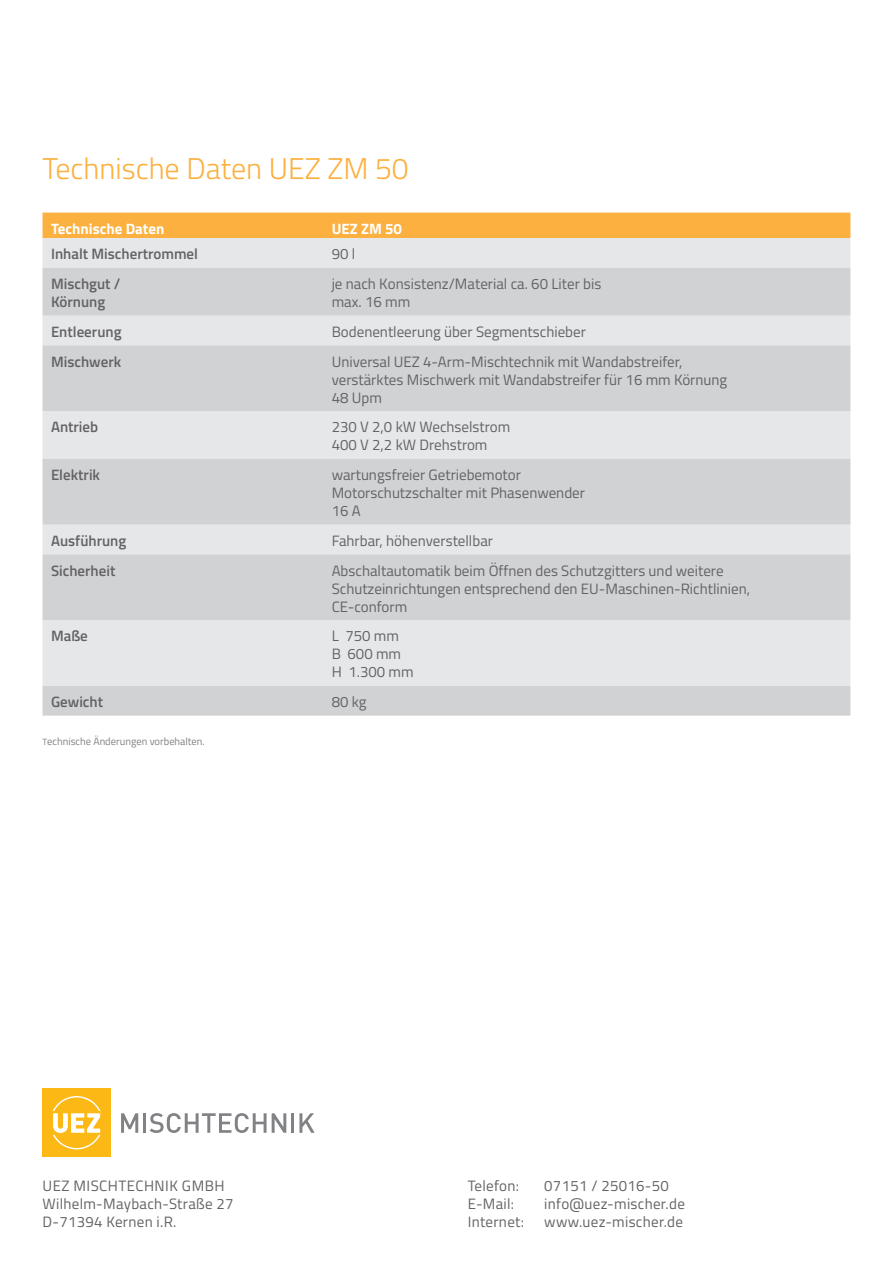
<style>
.page{position:relative;width:893px;height:1263px;background:#fff}
.page>*{position:absolute;margin:0;border:0;box-sizing:border-box;transform-origin:0 0}
.t1{font:300 30px "Titillium Web";color:#fbb03f}
.t2{font:15px/18px "Titillium Web";color:#636366}
.t3{font:15px/18px "Titillium Web";letter-spacing:.02em;color:#636366}
.t4{font:600 15px/18px "Titillium Web";color:#636366}
.t5{font:700 15px "Titillium Web";color:#fff}
.t6{font:10.5px "Titillium Web";color:#808285}
.s1{font-size:9px}
</style>
<div class="page">
<div style="left:43px;top:1089px;width:68px;height:68px;background:#fcb814"></div>
<svg style="left:53px;top:1096px;width:48px;height:53px"></svg>
<svg style="left:121px;top:1113px;width:17px;height:20px"></svg>
<hr style="left:143px;top:1113px;width:3px;height:20px;background:#808285">
<svg style="left:150px;top:1113px;width:136px;height:20px"></svg>
<hr style="left:291px;top:1113px;width:3px;height:20px;background:#808285">
<svg style="left:299px;top:1113px;width:16px;height:20px"></svg>
<div style="left:43px;top:213px;width:807px;height:25px;background:#fbb03f"></div>
<div style="left:43px;top:238px;width:807px;height:30px;background:#e6e7e9"></div>
<svg style="left:43px;top:268px;width:807px;height:448px;background:#d9dadc"></svg>
<h1 class="t1" style="left:43px;top:146px;width:368px">Technische Daten UEZ ZM 50</h1>
<p class="t5" style="left:51px;top:217px;width:115px">Technische Daten</p>
<p class="t5" style="left:332px;top:217px;width:72px">UEZ ZM 50</p>
<p class="t4" style="left:51px;top:244px;width:148px">Inhalt Mischertrommel</p>
<p class="t2" style="left:332px;top:244px;width:25px">90 l</p>
<p class="t4" style="left:51px;top:274px;width:71px">Mischgut /<br>Körnung</p>
<p class="t2" style="left:332px;top:274px;width:271px">je nach Konsistenz/Material ca. 60 Liter bis max. 16 mm</p>
<p class="t4" style="left:51px;top:322px;width:72px">Entleerung</p>
<p class="t2" style="left:332px;top:322px;width:256px">Bodenentleerung über Segmentschieber</p>
<p class="t4" style="left:51px;top:352px;width:72px">Mischwerk</p>
<p class="t2" style="left:332px;top:352px;width:397px">Universal UEZ 4-Arm-Mischtechnik mit Wandabstreifer, verstärktes Mischwerk mit Wandabstreifer für 16 mm Körnung<br>48 Upm</p>
<p class="t4" style="left:51px;top:417px;width:49px">Antrieb</p>
<p class="t2" style="left:332px;top:417px;width:180px">230 V 2,0 kW Wechselstrom<br>400 V 2,2 kW Drehstrom</p>
<p class="t4" style="left:51px;top:465px;width:51px">Elektrik</p>
<p class="t2" style="left:332px;top:465px;width:255px">wartungsfreier Getriebemotor<br>Motorschutzschalter mit Phasenwender<br>16 A</p>
<p class="t4" style="left:51px;top:531px;width:77px">Ausführung</p>
<p class="t2" style="left:332px;top:531px;width:163px">Fahrbar, höhenverstellbar</p>
<p class="t4" style="left:51px;top:561px;width:66px">Sicherheit</p>
<p class="t2" style="left:332px;top:561px;width:420px">Abschaltautomatik beim Öffnen des Schutzgitters und weitere<br>Schutzeinrichtungen entsprechend den EU-Maschinen-Richtlinien,<br>CE-conform</p>
<p class="t4" style="left:51px;top:626px;width:38px">Maße</p>
<p class="t2" style="left:332px;top:626px;width:83px">L 750 mm<br>B 600 mm<br>H 1.300 mm</p>
<p class="t4" style="left:51px;top:692px;width:54px">Gewicht</p>
<p class="t2" style="left:332px;top:692px;width:36px">80 kg</p>
<p class="t6" style="left:43px;top:733px;width:164px"><span class="s1">T</span>echnische Änderungen vorbehalten.</p>
<p class="t3" style="left:43px;top:1176px;width:193px">UEZ MISCHTECHNIK GMBH<br>Wilhelm-Maybach-Straße 27<br>D-71394 Kernen i.R.</p>
<p class="t3" style="left:468px;top:1176px;width:53px">Telefon:</p>
<p class="t3" style="left:544px;top:1176px;width:126px">07151 / 25016-50</p>
<p class="t2" style="left:468px;top:1194px;width:48px">E-Mail:</p>
<p class="t3" style="left:544px;top:1194px;width:142px">info@uez-mischer.de</p>
<p class="t3" style="left:468px;top:1212px;width:58px">Internet:</p>
<p class="t3" style="left:544px;top:1212px;width:140px">www.uez-mischer.de</p>
</div>
